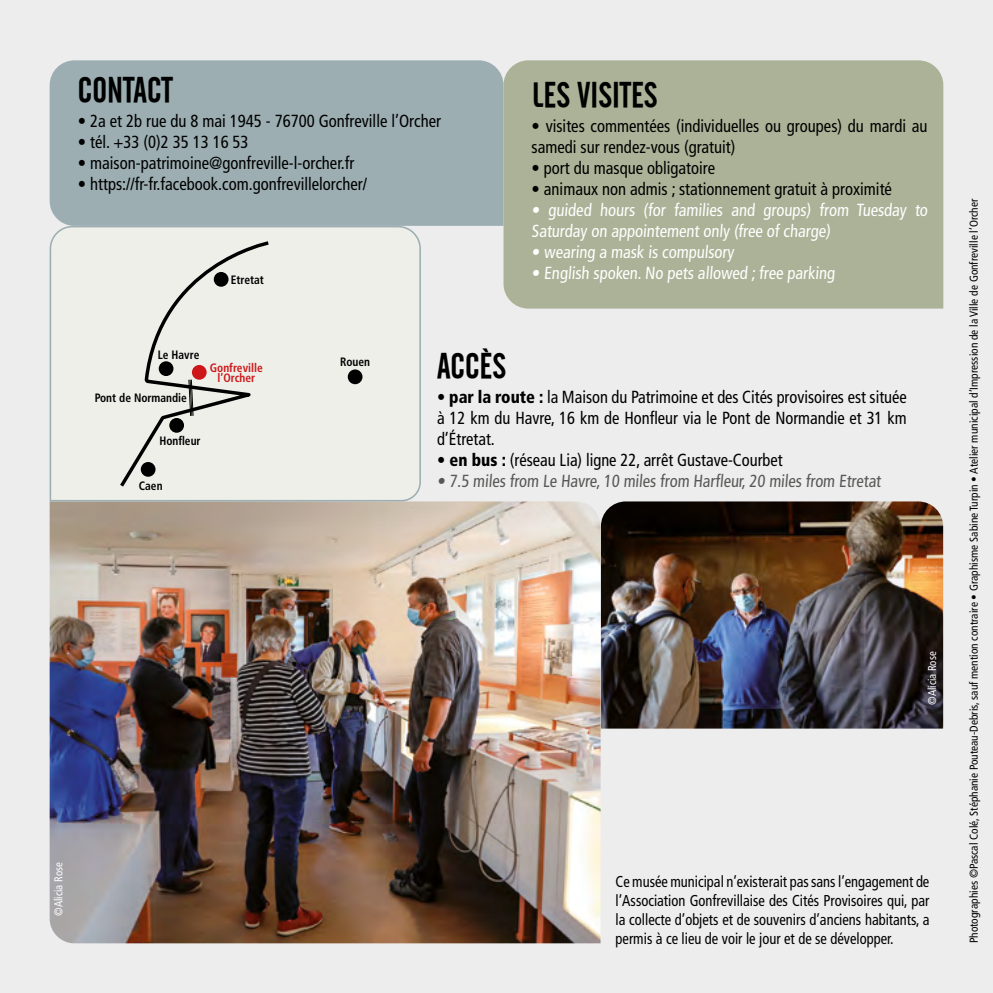
<style>
.page{position:relative;width:993px;height:993px;background:#fff}
.page>*{position:absolute;margin:0;border:0;box-sizing:border-box;transform-origin:0 0}
.t1{font:35px "Cafeta";color:#000}
.t2{font:condensed 17.5px/21px "Frutiger";color:#000;scale:.95 1}
.t3{font:condensed 17.5px/21px "Frutiger";color:#000;text-align:justify;scale:.94 1}
.t4{font:condensed 17.5px/21px "Frutiger";color:#fff;scale:.95 1}
.t5{font:condensed 17.5px "Frutiger";color:#575756;scale:.94 1}
.t6{font:condensed 15.75px/18.9px "Frutiger";color:#000;text-align:justify;scale:.92 1}
.t7{font:700 condensed 12.08px "Frutiger";color:#000;scale:.94 1}
.t8{font:700 condensed 12.08px/10.3px "Frutiger";color:#cd1719;text-align:center;scale:.94 1}
.t9{font:condensed 11.38px "Frutiger";color:#000}
.t10{font:condensed 11.38px "Frutiger";color:#fff;scale:.95 1}
.s1{font-weight:900}
</style>
<div class="page">
<div style="left:0;top:0;width:992px;height:992px;background:#ededed"></div>
<div style="left:50px;top:60px;width:453px;height:166px;background:#9caeb2"></div>
<img style="left:50px;top:501px;width:550px;height:442px">
<img style="left:600px;top:501px;width:342px;height:227px">
<svg style="left:49px;top:225px;width:372px;height:277px"></svg>
<div style="left:347px;top:369px;width:15px;height:15px;background:#000;border-radius:50%"></div>
<svg style="left:117px;top:239px;width:155px;height:251px"></svg>
<div style="left:503px;top:60px;width:440px;height:248px;background:#acb297"></div>
<h1 class="t1" style="left:78px;top:70px;width:97px">CONTACT</h1>
<p class="t2" style="left:78px;top:110px;width:383px">• 2a et 2b rue du 8 mai 1945 - 76700 Gonfreville l’Orcher</p>
<p class="t2" style="left:78px;top:131px;width:181px">• tél. +33 (0)2 35 13 16 53</p>
<p class="t2" style="left:78px;top:152px;width:292px">• maison-patrimoine@gonfreville-l-orcher.fr</p>
<p class="t2" style="left:78px;top:173px;width:306px">• https://fr-fr.facebook.com.gonfrevillelorcher/</p>
<p class="t7" style="left:231px;top:272px;width:37px">Etretat</p>
<h1 class="t1" style="left:531px;top:75px;width:127px">LES VISITES</h1>
<p class="t2" style="left:531px;top:116px;width:418px">• visites commentées (individuelles ou groupes) du mardi au samedi sur rendez-vous (gratuit)</p>
<p class="t2" style="left:531px;top:158px;width:195px">• port du masque obligatoire</p>
<p class="t2" style="left:531px;top:179px;width:381px">• animaux non admis ; stationnement gratuit à proximité</p>
<p class="t4" style="left:531px;top:200px;width:420px">• guided hours (for families and groups) from Tuesday to<br>Saturday on appointement only (free of charge)</p>
<p class="t4" style="left:531px;top:242px;width:214px">• wearing a mask is compulsory</p>
<p class="t4" style="left:531px;top:263px;width:322px">• English spoken. No pets allowed ; free parking</p>
<p class="t7" style="left:158px;top:347px;width:46px">Le Havre</p>
<p class="t7" style="left:95px;top:391px;width:99px">Pont de Normandie</p>
<p class="t8" style="left:210px;top:362px;width:58px">Gonfreville l’Orcher</p>
<p class="t7" style="left:159px;top:434px;width:45px">Honfleur</p>
<p class="t7" style="left:139px;top:478px;width:27px">Caen</p>
<p class="t7" style="left:340px;top:354px;width:33px">Rouen</p>
<h1 class="t1" style="left:437px;top:346px;width:71px">ACCÈS</h1>
<p class="t3" style="left:437px;top:386px;width:501px"><span class="s1">• par la route :</span> la Maison du Patrimoine et des Cités provisoires est située à 12 km du Havre, 16 km de Honfleur via le Pont de Normandie et 31 km d’Étretat.</p>
<p class="t3" style="left:437px;top:449px;width:369px"><span class="s1">• en bus :</span> (réseau Lia) ligne 22, arrêt Gustave-Courbet</p>
<p class="t5" style="left:437px;top:471px;width:475px">• 7.5 miles from Le Havre, 10 miles from Harfleur, 20 miles from Etretat</p>
<p class="t10" style="left:52px;top:915px;width:58px;rotate:-90deg">©Alicia Rose</p>
<p class="t10" style="left:925px;top:704px;width:58px;rotate:-90deg">©Alicia Rose</p>
<p class="t6" style="left:615px;top:871px;width:342px">Ce musée municipal n’existerait pas sans l’engagement de l’Association Gonfrevillaise des Cités Provisoires qui, par la collecte d’objets et de souvenirs d’anciens habitants, a permis à ce lieu de voir le jour et de se développer.</p>
<p class="t9" style="left:967px;top:943px;width:745px;rotate:-90deg">Photographies ©Pascal Colé, Stéphanie Pouteau-Debris, sauf mention contraire • Graphisme Sabine Turpin • Atelier municipal d’Impression de la Ville de Gonfreville l’Orcher</p>
</div>
